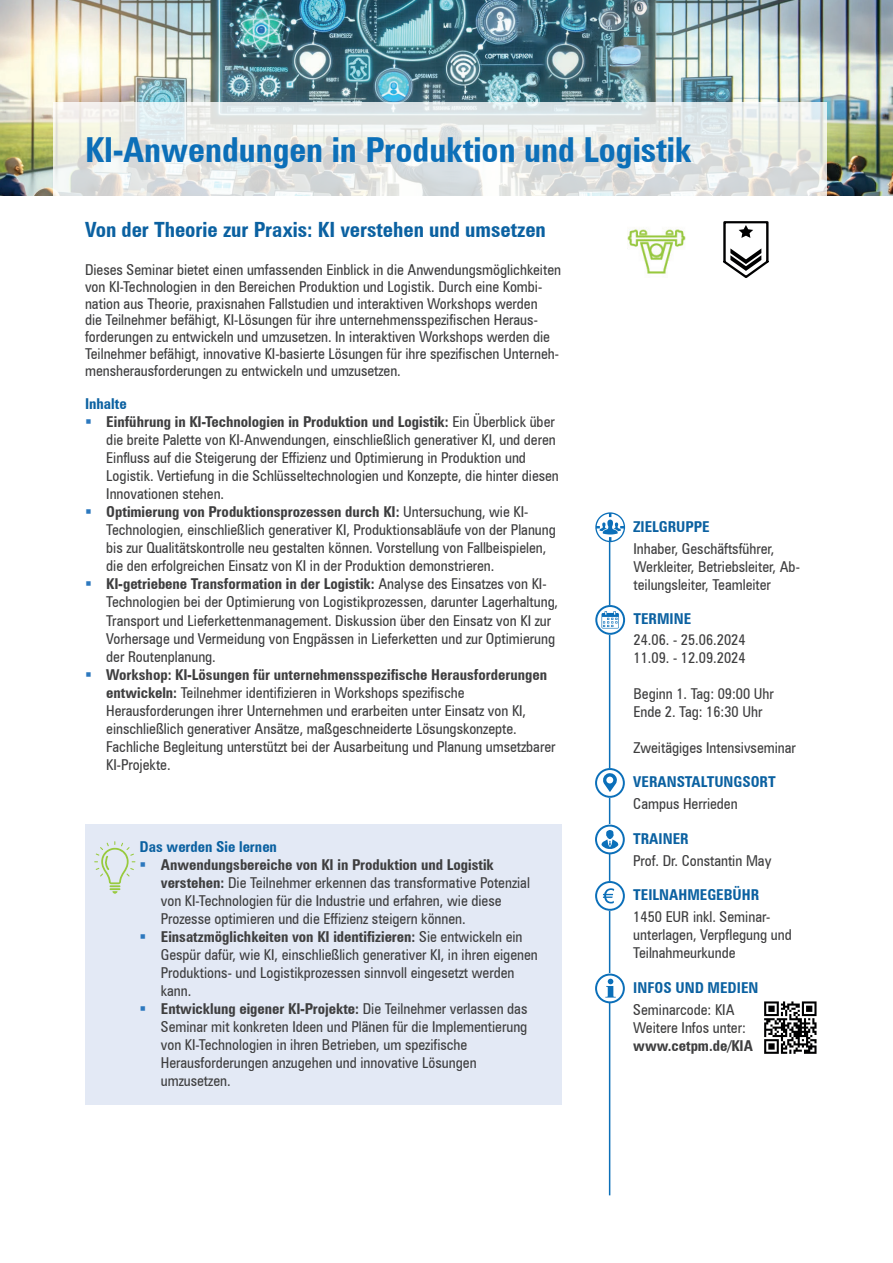
<style>
.page{position:relative;width:893px;height:1263px;background:#fff}
.page>*{position:absolute;margin:0;border:0;box-sizing:border-box;transform-origin:0 0}
.t1{font:700 condensed 34.5px "Zurich BT";color:#0c6fb8}
.t2{font:700 condensed 21px "Zurich BT";color:#0b61a1}
.t3{font:condensed 15px/18px "Zurich BT";color:#3e3e3f}
.t4{font:700 condensed 15px "Zurich BT";color:#0b61a1}
.t5{font:700 condensed 15px "Zurich BT";color:#3e3e3f}
.s1{font-weight:700;color:#0b61a1}
.s2{font-weight:700}
</style>
<div class="page">
<img style="left:162px;top:0;width:731px;height:196px">
<hr style="left:892px;top:102px;width:1px;height:94px;background:#fff">
<img style="left:0;top:0;width:162px;height:196px">
<img style="left:690px;top:0;width:190px;height:183px">
<svg style="left:53px;top:102px;width:773px;height:94px"></svg>
<img style="left:628px;top:228px;width:57px;height:49px">
<svg style="left:723px;top:221px;width:46px;height:57px"></svg>
<div style="left:85px;top:824px;width:476px;height:280px;background:#e3e9f5"></div>
<svg style="left:94px;top:841px;width:41px;height:53px"></svg>
<hr style="left:609px;top:526px;width:1px;height:669px;background:#0c6fb8">
<svg style="left:595px;top:605px;width:30px;height:30px"></svg>
<svg style="left:595px;top:824px;width:30px;height:30px"></svg>
<svg style="left:595px;top:881px;width:30px;height:30px"></svg>
<svg style="left:595px;top:768px;width:30px;height:30px"></svg>
<svg style="left:595px;top:512px;width:30px;height:30px"></svg>
<svg style="left:595px;top:973px;width:30px;height:30px"></svg>
<svg style="left:816px;top:1001px;width:1px;height:53px"></svg>
<svg style="left:764px;top:1001px;width:52px;height:53px"></svg>
<h1 class="t1" style="left:85px;top:129px;width:608px">KI-Anwendungen in Produktion und Logistik</h1>
<h2 class="t2" style="left:85px;top:217px;width:462px">Von der Theorie zur Praxis: KI verstehen und umsetzen</h2>
<p class="t3" style="left:85px;top:261px;width:478px;line-height:16.8px">Dieses Seminar bietet einen umfassenden Einblick in die Anwendungsmöglichkeiten von KI-Technologien in den Bereichen Produktion und Logistik. Durch eine Kombi&shy;nation aus Theorie, praxisnahen Fallstudien und interaktiven Workshops werden<br>die Teilnehmer befähigt, KI-Lösungen für ihre unternehmensspezifischen Heraus&shy;forderungen zu entwickeln und umzusetzen. In interaktiven Workshops werden die Teilnehmer befähigt, innovative KI-basierte Lösungen für ihre spezifischen Unterneh&shy;mensherausforderungen zu entwickeln und umzusetzen.</p>
<p class="t3" style="left:106px;top:395px;width:454px;text-indent:-21px"><span class="s1">Inhalte<br></span><span class="s2">Einführung in KI-Technologien in Produktion und Logistik:</span> Ein Überblick über die breite Palette von KI-Anwendungen, einschließlich generativer KI, und deren Einfluss auf die Steigerung der Effizienz und Optimierung in Produktion und Logistik. Vertiefung in die Schlüsseltechnologien und Konzepte, die hinter diesen Innovationen stehen.<br><span class="s2">Optimierung von Produktionsprozessen durch KI:</span> Untersuchung, wie KI-Technologien, einschließlich generativer KI, Produktionsabläufe von der Planung bis zur Qualitätskontrolle neu gestalten können. Vorstellung von Fallbeispielen, die den erfolgreichen Einsatz von KI in der Produktion demonstrieren.<br><span class="s2">KI-getriebene Transformation in der Logistik:</span> Analyse des Einsatzes von KI-Technologien bei der Optimierung von Logistikprozessen, darunter Lagerhaltung, Transport und Lieferkettenmanagement. Diskussion über den Einsatz von KI zur Vorhersage und Vermeidung von Engpässen in Lieferketten und zur Optimierung der Routenplanung.</p>
<p class="t3" style="left:106px;top:665px;width:451px"><span class="s2">Workshop: KI-Lösungen für unternehmensspezifische Herausforderungen entwickeln:</span> Teilnehmer identifizieren in Workshops spezifische Herausforderungen ihrer Unternehmen und erarbeiten unter Einsatz von KI, einschließlich generativer Ansätze, maßgeschneiderte Lösungskonzepte.<br>Fachliche Begleitung unterstützt bei der Ausarbeitung und Planung umsetzbarer KI-Projekte.</p>
<p class="t4" style="left:140px;top:838px;width:139px">Das werden Sie lernen</p>
<p class="t3" style="left:161px;top:856px;width:378px"><span class="s2">Anwendungsbereiche von KI in Produktion und Logistik verstehen:</span> Die Teilnehmer erkennen das transformative Potenzial von KI-Technologien für die Industrie und erfahren, wie diese Prozesse optimieren und die Effizienz steigern können.<br><span class="s2">Einsatzmöglichkeiten von KI identifizieren:</span> Sie entwickeln ein Gespür dafür, wie KI, einschließlich generativer KI, in ihren eigenen Produktions- und Logistikprozessen sinnvoll eingesetzt werden kann.<br><span class="s2">Entwicklung eigener KI-Projekte:</span> Die Teilnehmer verlassen das Seminar mit konkreten Ideen und Plänen für die Implementierung von KI-Technologien in ihren Betrieben, um spezifische Herausforderungen anzugehen und innovative Lösungen umzusetzen.</p>
<p class="t4" style="left:634px;top:517px;width:78px">ZIELGRUPPE</p>
<p class="t3" style="left:634px;top:539px;width:168px">Inhaber, Geschäftsführer,<br>Werkleiter, Betriebsleiter, Ab&shy;teilungsleiter, Teamleiter</p>
<p class="t4" style="left:634px;top:610px;width:59px">TERMINE</p>
<p class="t3" style="left:634px;top:630px;width:113px">24.06. - 25.06.2024<br>11.09. - 12.09.2024</p>
<p class="t3" style="left:634px;top:684px;width:142px">Beginn 1. Tag: 09:00 Uhr<br>Ende 2. Tag: 16:30 Uhr</p>
<p class="t3" style="left:634px;top:738px;width:164px">Zweitägiges Intensivseminar</p>
<p class="t4" style="left:633px;top:773px;width:144px">VERANSTALTUNGSORT</p>
<p class="t3" style="left:633px;top:795px;width:106px">Campus Herrieden</p>
<p class="t4" style="left:633px;top:829px;width:57px">TRAINER</p>
<p class="t3" style="left:633px;top:851px;width:140px">Prof. Dr. Constantin May</p>
<p class="t4" style="left:633px;top:886px;width:127px">TEILNAHMEGEBÜHR</p>
<p class="t3" style="left:633px;top:908px;width:160px">1450 EUR inkl. Seminar&shy;unterlagen, Verpflegung und<br>Teilnahmeurkunde</p>
<p class="t4" style="left:633px;top:978px;width:127px">INFOS UND MEDIEN</p>
<p class="t3" style="left:633px;top:1000px;width:114px">Seminarcode: KIA<br>Weitere Infos unter:</p>
<p class="t5" style="left:633px;top:1036px;width:121px">www.cetpm.de/KIA</p>
</div>
